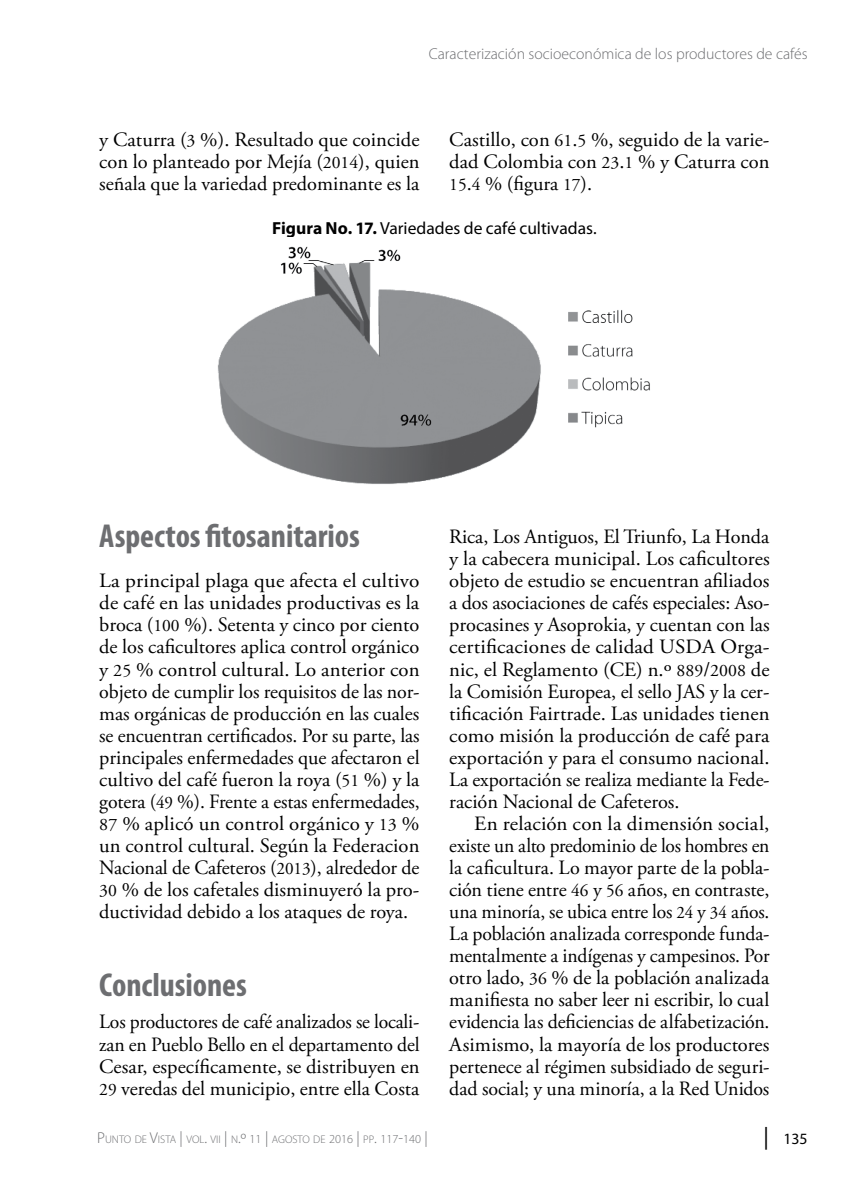
<style>
.page{position:relative;width:844px;height:1191px;background:#fff}
.page>*{position:absolute;margin:0;border:0;box-sizing:border-box;transform-origin:0 0}
.t1{font:700 condensed 33.25px "Myriad Pro";letter-spacing:-.005em;color:#6d6e71}
.t2{font:20.3px/22.1px "Adobe Garamond Pro";color:#000;text-align:justify}
.t3{font:20.3px/22.1px "Adobe Garamond Pro";color:#000;text-align:justify;scale:1.05 1}
.t4{font:20.3px/22.1px "Adobe Garamond Pro";color:#000;text-align:justify;scale:1.04 1}
.t5{font:17.5px "Myriad Pro";color:#000}
.t6{font:300 15.75px "Myriad Pro";color:#6d6e71}
.t7{font:15.75px "Myriad Pro";color:#000}
.t8{font:300 11.03px "Myriad Pro";color:#6d6e71}
.s1{font-size:17.5px}
.s2{font-weight:700}
.s3{font-size:15.75px}
.s4{font-size:12.25px}
.s5{font-size:22.75px}
</style>
<div class="page">
<img style="left:217px;top:246px;width:433px;height:238px">
<p class="t6" style="left:429px;top:45px;width:380px">Caracterización socioeconómica de los productores de cafés</p>
<p class="t2" style="left:99px;top:129px;width:322px">y Caturra (<span class="s1">3</span> %). Resultado que coincide con lo planteado por Mejía (<span class="s1">2014</span>), quien señala que la variedad predominante es la</p>
<p class="t2" style="left:449px;top:129px;width:322px">Castillo, con <span class="s1">61</span>.<span class="s1">5</span> %, seguido de la varie&shy;dad Colombia con <span class="s1">23</span>.<span class="s1">1</span> % y Caturra con <span class="s1">15</span>.<span class="s1">4</span> % (figura <span class="s1">17</span>).</p>
<p class="t5" style="left:272px;top:218px;width:326px"><span class="s2">Figura No. 17.</span> Variedades de café cultivadas.</p>
<h1 class="t1" style="left:99px;top:515px;width:262px">Aspectos fitosanitarios</h1>
<p class="t3" style="left:99px;top:570px;width:307px">La principal plaga que afecta el cultivo de café en las unidades productivas es la broca (<span class="s1">100</span> %). Setenta y cinco por ciento de los caficultores aplica control orgánico y <span class="s1">25</span> % control cultural. Lo anterior con objeto de cumplir los requisitos de las nor&shy;mas orgánicas de producción en las cuales se encuentran certificados. Por su parte, las principales enfermedades que afectaron el cultivo del café fueron la roya (<span class="s1">51</span> %) y la gotera (<span class="s1">49</span> %). Frente a estas enfermedades, <span class="s1">87</span> % aplicó un control orgánico y <span class="s1">13</span> % un control cultural. Según la Federacion Nacional de Cafeteros (<span class="s1">2013</span>), alrededor de <span class="s1">30</span> % de los cafetales disminuyeró la pro&shy;ductividad debido a los ataques de roya.</p>
<h1 class="t1" style="left:99px;top:963px;width:149px">Conclusiones</h1>
<p class="t2" style="left:99px;top:1011px;width:322px">Los productores de café analizados se locali&shy;zan en Pueblo Bello en el departamento del Cesar, específicamente, se distribuyen en <span class="s1">29</span> veredas del municipio, entre ella Costa</p>
<p class="t8" style="left:97px;top:1133px;width:332px"><span class="s3">P</span>UNTO DE <span class="s3">V</span>ISTA <span class="s3">|</span> VOL<span class="s3">.</span> VII <span class="s3">|</span> N<span class="s3">.º</span> <span class="s4">11</span> <span class="s3">|</span> AGOSTO DE <span class="s4">2016</span> <span class="s3">|</span> PP<span class="s3">.</span> <span class="s4">117</span><span class="s3">-</span><span class="s4">140</span> <span class="s3">|</span></p>
<p class="t2" style="left:449px;top:526px;width:322px">Rica, Los Antiguos, El Triunfo, La Honda y la cabecera municipal. Los caficultores objeto de estudio se encuentran afiliados a dos asociaciones de cafés especiales: Aso&shy;procasines y Asoprokia, y cuentan con las certificaciones de calidad USDA Orga&shy;nic, el Reglamento (CE) n.º <span class="s1">889</span>/<span class="s1">2008</span> de la Comisión Europea, el sello JAS y la cer&shy;tificación Fairtrade. Las unidades tienen como misión la producción de café para exportación y para el consumo nacional.<br>La exportación se realiza mediante la Fede&shy;ración Nacional de Cafeteros.</p>
<p class="t4" style="left:449px;top:813px;width:309px;text-indent:25px">En relación con la dimensión social, existe un alto predominio de los hombres en la caficultura. Lo mayor parte de la pobla&shy;ción tiene entre <span class="s1">46</span> y <span class="s1">56</span> años, en contraste, una minoría, se ubica entre los <span class="s1">24</span> y <span class="s1">34</span> años.<br>La población analizada corresponde funda&shy;mentalmente a indígenas y campesinos. Por otro lado, <span class="s1">36</span> % de la población analizada manifiesta no saber leer ni escribir, lo cual evidencia las deficiencias de alfabetización.<br>Asimismo, la mayoría de los productores pertenece al régimen subsidiado de seguri&shy;dad social; y una minoría, a la Red Unidos</p>
<p class="t7" style="left:763px;top:1128px;width:46px"><span class="s5">|</span> 135</p>
</div>
